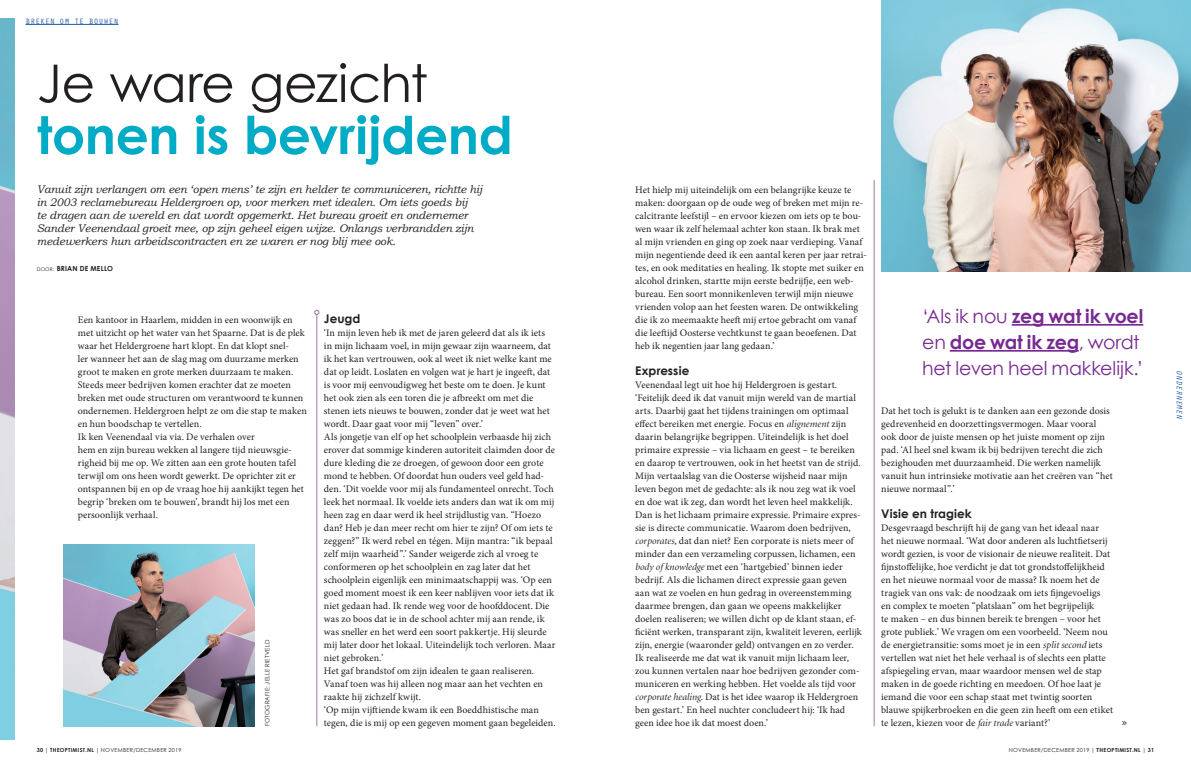
<style>
.page{position:relative;width:1191px;height:774px;background:#fff}
.page>*{position:absolute;margin:0;border:0;box-sizing:border-box;transform-origin:0 0}
.Feature_headline__Ve{font:700 52px/52px "Century Gothic";letter-spacing:-.01em;color:#00abc5}
.Aphorism_quote{font:19px/26px "Century Gothic";letter-spacing:-.01em;color:#772a91}
.body_inspringen{font:700 12px "Century Gothic";letter-spacing:.005em;color:#231f20}
.Body_Text_-_Vectora{font:italic 11px/13px "Bookman Old Style";letter-spacing:-.01em;color:#231f20}
.body_inspringen-2{font:10px/13px "Minion Pro";color:#231f20}
.body_inspringen-3{font:9px "Orator Std";color:#231f20}
.t1{font:8px "Orator Std";letter-spacing:.02em;color:#2155a5}
.t2{font:italic 8px "Orator Std";color:#2155a5}
.body_inspringen-4{font:700 7px "Century Gothic";letter-spacing:.02em;color:#231f20}
.Photo_credit{font:6px "Century Gothic";letter-spacing:.035em;color:#231f20}
.t3{font:5.5px "Century Gothic";letter-spacing:.05em;color:#231f20}
.s1{font-weight:400;color:#231f20}
.s2{font-weight:400;font-size:5px}
.s3{font-family:"Minion Display";font-style:italic}
.s4{font-weight:700}
.s5{font-family:"Vectora LT Std";font-weight:700}
</style>
<div class="page">
<hr style="left:1011px;top:324px;width:132px;height:2px;background:#772a91">
<hr style="left:949px;top:350px;width:129px;height:2px;background:#772a91">
<img style="left:64px;top:544px;width:190px;height:182px">
<img style="left:881px;top:0;width:310px;height:271px">
<hr style="left:874px;top:180px;width:1px;height:546px;background:#a173ac">
<hr style="left:316px;top:315px;width:1px;height:411px;background:#a173ac">
<svg style="left:314px;top:310px;width:5px;height:5px"></svg>
<hr style="left:26px;top:24px;width:92px;height:1px;background:#2155a5">
<img style="left:0;top:18px;width:14px;height:721px">
<p class="t1" style="left:26px;top:15px;width:94px">BREKEN OM TE BOUWEN</p>
<p class="Feature_headline__Ve" style="left:37px;top:55px;width:477px"><span class="s1">Je ware gezicht </span>tonen is bevrijdend</p>
<p class="Body_Text_-_Vectora" style="left:37px;top:183px;width:447px">Vanuit zijn verlangen om een ‘open mens’ te zijn en helder te communiceren, richtte hij in 2003 reclamebureau Heldergroen op, voor merken met idealen. Om iets goeds bij<br>te dragen aan de wereld en dat wordt opgemerkt. Het bureau groeit en ondernemer Sander Veenendaal groeit mee, op zijn geheel eigen wijze. Onlangs verbrandden zijn medewerkers hun arbeidscontracten en ze waren er nog blij mee ook.</p>
<p class="body_inspringen-4" style="left:37px;top:263px;width:78px"><span class="s2">DOOR:</span> BRIAN DE MELLO</p>
<p class="body_inspringen-2" style="left:78px;top:313px;width:230px">Een kantoor in Haarlem, midden in een woonwijk en met uitzicht op het water van het Spaarne. Dat is de plek waar het Heldergroene hart klopt. En dat klopt snel-<br>ler wanneer het aan de slag mag om duurzame merken groot te maken en grote merken duurzaam te maken.<br>Steeds meer bedrijven komen erachter dat ze moeten breken met oude structuren om verantwoord te kunnen ondernemen. Heldergroen helpt ze om die stap te maken en hun boodschap te vertellen.</p>
<p class="body_inspringen-2" style="left:78px;top:430px;width:228px">Ik ken Veenendaal via via. De verhalen over<br>hem en zijn bureau wekken al langere tijd nieuwsgie&shy;righeid bij me op. We zitten aan een grote houten tafel terwijl om ons heen wordt gewerkt. De oprichter zit er ontspannen bij en op de vraag hoe hij aankijkt tegen het begrip ‘breken om te bouwen’, brandt hij los met een persoonlijk verhaal.</p>
<p class="Photo_credit" style="left:263px;top:726px;width:88px;rotate:-90deg">FOTOGRAFIE: JELLE RIETVELD</p>
<p class="body_inspringen" style="left:324px;top:310px;width:38px">Jeugd</p>
<p class="body_inspringen-2" style="left:324px;top:326px;width:229px">‘In mijn leven heb ik met de jaren geleerd dat als ik iets in mijn lichaam voel, in mijn gewaar zijn waarneem, dat ik het kan vertrouwen, ook al weet ik niet welke kant me dat op leidt. Loslaten en volgen wat je hart je ingeeft, dat is voor mij eenvoudigweg het beste om te doen. Je kunt het ook zien als een toren die je afbreekt om met die stenen iets nieuws te bouwen, zonder dat je weet wat het wordt. Daar gaat voor mij “leven” over.’</p>
<p class="body_inspringen-2" style="left:324px;top:430px;width:233px">Als jongetje van elf op het schoolplein verbaasde hij zich erover dat sommige kinderen autoriteit claimden door de dure kleding die ze droegen, of gewoon door een grote mond te hebben. Of doordat hun ouders veel geld had&shy;den. ‘Dit voelde voor mij als fundamenteel onrecht. Toch leek het normaal. Ik voelde iets anders dan wat ik om mij heen zag en daar werd ik heel strijdlustig van. “Hoezo dan? Heb je dan meer recht om hier te zijn? Of om iets te zeggen?” Ik werd rebel en tégen. Mijn mantra: “ik bepaal zelf mijn waarheid”.’ Sander weigerde zich al vroeg te conformeren op het schoolplein en zag later dat het schoolplein eigenlijk een minimaatschappij was. ‘Op een goed moment moest ik een keer nablijven voor iets dat ik niet gedaan had. Ik rende weg voor de hoofddocent. Die was zo boos dat ie in de school achter mij aan rende, ik was sneller en het werd een soort pakkertje. Hij sleurde mij later door het lokaal. Uiteindelijk toch verloren. Maar niet gebroken.’</p>
<p class="body_inspringen-2" style="left:324px;top:664px;width:221px">Het gaf brandstof om zijn idealen te gaan realiseren.<br>Vanaf toen was hij alleen nog maar aan het vechten en raakte hij zichzelf kwijt.</p>
<p class="body_inspringen-2" style="left:324px;top:703px;width:233px">‘Op mijn vijftiende kwam ik een Boeddhistische man tegen, die is mij op een gegeven moment gaan begeleiden.</p>
<p class="body_inspringen-2" style="left:635px;top:183px;width:233px">Het hielp mij uiteindelijk om een belangrijke keuze te maken: doorgaan op de oude weg of breken met mijn re&shy;calcitrante leefstijl – en ervoor kiezen om iets op te bou&shy;wen waar ik zelf helemaal achter kon staan. Ik brak met al mijn vrienden en ging op zoek naar verdieping. Vanaf mijn negentiende deed ik een aantal keren per jaar retrai&shy;tes, en ook meditaties en healing. Ik stopte met suiker en alcohol drinken, startte mijn eerste bedrijfje, een web&shy;bureau. Een soort monnikenleven terwijl mijn nieuwe vrienden volop aan het feesten waren. De ontwikkeling die ik zo meemaakte heeft mij ertoe gebracht om vanaf die leeftijd Oosterse vechtkunst te gaan beoefenen. Dat heb ik negentien jaar lang gedaan.’</p>
<p class="body_inspringen" style="left:635px;top:362px;width:56px">Expressie</p>
<p class="body_inspringen-2" style="left:635px;top:378px;width:228px">Veenendaal legt uit hoe hij Heldergroen is gestart. ‘Feitelijk deed ik dat vanuit mijn wereld van de martial arts. Daarbij gaat het tijdens trainingen om optimaal effect bereiken met energie. Focus en <span class="s3">alignement</span> zijn daarin belangrijke begrippen. Uiteindelijk is het doel primaire expressie – via lichaam en geest – te bereiken en daarop te vertrouwen, ook in het heetst van de strijd.<br>Mijn vertaalslag van die Oosterse wijsheid naar mijn leven begon met de gedachte: als ik nou zeg wat ik voel en doe wat ik zeg, dan wordt het leven heel makkelijk.<br>Dan is het lichaam primaire expressie. Primaire expres&shy;sie is directe communicatie. Waarom doen bedrijven, <span class="s3">corporates</span>, dat dan niet? Een corporate is niets meer of minder dan een verzameling corpussen, lichamen, een <span class="s3">body of knowledge</span> met een ‘hartgebied’ binnen ieder bedrijf. Als die lichamen direct expressie gaan geven aan wat ze voelen en hun gedrag in overeenstemming daarmee brengen, dan gaan we opeens makkelijker doelen realiseren; we willen dicht op de klant staan, ef&shy;ficiënt werken, transparant zijn, kwaliteit leveren, eerlijk zijn, energie (waaronder geld) ontvangen en zo verder.<br>Ik realiseerde me dat wat ik vanuit mijn lichaam leer, zou kunnen vertalen naar hoe bedrijven gezonder com&shy;municeren en werking hebben. Het voelde als tijd voor <span class="s3">corporate healing</span>. Dat is het idee waarop ik Heldergroen ben gestart.’ En heel nuchter concludeert hij: ‘Ik had geen idee hoe ik dat moest doen.’</p>
<p class="Aphorism_quote" style="left:922px;top:303px;width:223px">‘Als ik nou <span class="s4">zeg wat ik voel </span>en <span class="s4">doe wat ik zeg</span>, wordt het leven heel makkelijk.’</p>
<p class="body_inspringen-2" style="left:881px;top:404px;width:233px">Dat het toch is gelukt is te danken aan een gezonde dosis gedrevenheid en doorzettingsvermogen. Maar vooral ook door de juiste mensen op het juiste moment op zijn pad. ‘Al heel snel kwam ik bij bedrijven terecht die zich bezighouden met duurzaamheid. Die werken namelijk vanuit hun intrinsieke motivatie aan het creëren van “het nieuwe normaal”.’</p>
<p class="body_inspringen" style="left:881px;top:505px;width:92px">Visie en tragiek</p>
<p class="body_inspringen-2" style="left:881px;top:521px;width:233px">Desgevraagd beschrijft hij de gang van het ideaal naar het nieuwe normaal. ‘Wat door anderen als luchtfietserij wordt gezien, is voor de visionair de nieuwe realiteit. Dat fijnstoffelijke, hoe verdicht je dat tot grondstoffelijkheid en het nieuwe normaal voor de massa? Ik noem het de tragiek van ons vak: de noodzaak om iets fijngevoeligs<br>en complex te moeten “platslaan” om het begrijpelijk<br>te maken – en dus binnen bereik te brengen – voor het grote publiek.’ We vragen om een voorbeeld. ‘Neem nou de energietransitie: soms moet je in een <span class="s3">split second</span> iets vertellen wat niet het hele verhaal is of slechts een platte afspiegeling ervan, maar waardoor mensen wel de stap maken in de goede richting en meedoen. Of hoe laat je iemand die voor een schap staat met twintig soorten blauwe spijkerbroeken en die geen zin heeft om een etiket te lezen, kiezen voor de <span class="s3">fair trade</span> variant?’</p>
<p class="body_inspringen-3" style="left:1121px;top:717px;width:7px">»</p>
<p class="t3" style="left:37px;top:746px;width:146px"><span class="s4">30</span> | <span class="s4">THEOPTIMIST.NL</span> | NOVEMBER/DECEMBER 2019</p>
<p class="t3" style="left:1008px;top:746px;width:147px">NOVEMBER/DECEMBER 2019 | <span class="s5">T</span><span class="s4">HEOPTIMIST.NL</span> | <span class="s4">31</span></p>
<p class="t2" style="left:1185px;top:370px;width:50px;rotate:90deg">ONDERNEMEN</p>
</div>
